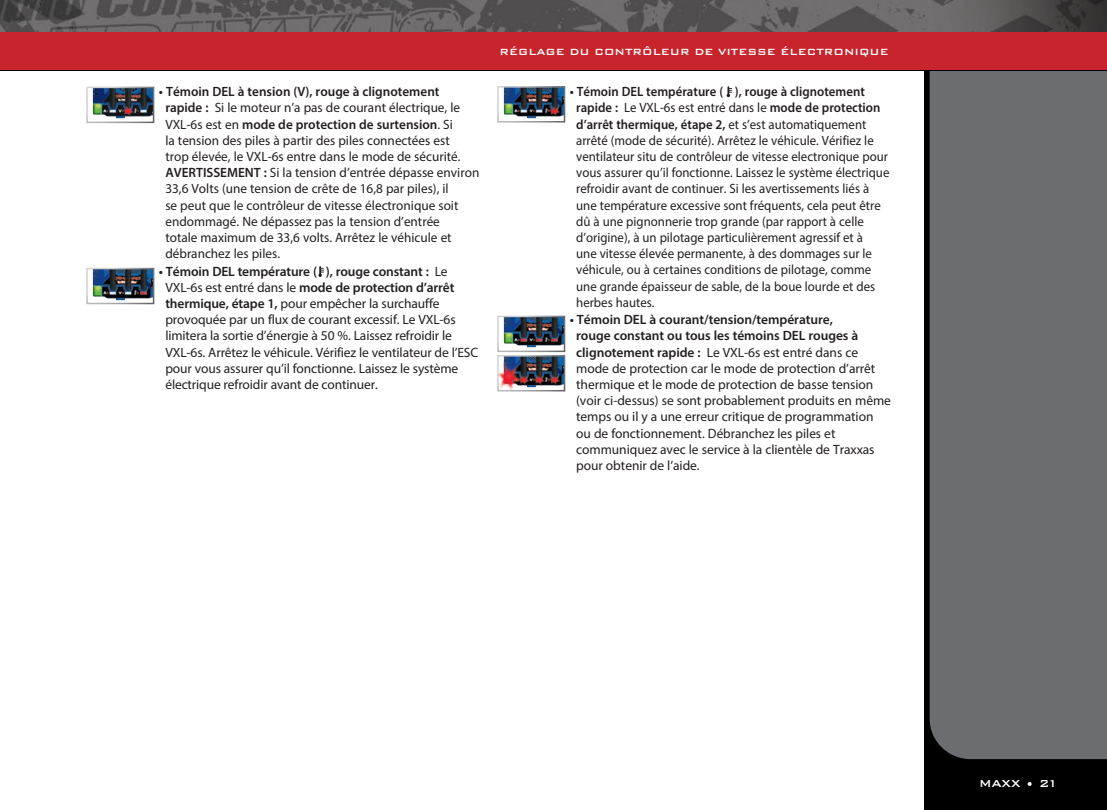
<style>
.page{position:relative;width:1107px;height:810px;background:#fff}
.page>*{position:absolute;margin:0;border:0;box-sizing:border-box;transform-origin:0 0}
.t1{font:13.5px/16.2px "Myriad Pro";color:#231f20}
.t2{font:13.5px/16.2px "Myriad Pro";color:#231f20;scale:.95 1}
.t3{font:500 13.5px "Bank Gothic BT";letter-spacing:-.03em;color:#fff}
.t4{font:900 expanded 12.15px "Helvetica Neue LT Std";color:#231f20}
.t5{font:500 12px "Bank Gothic BT";color:#fff}
.s1{font-weight:600}
</style>
<div class="page">
<div style="left:924px;top:13px;width:183px;height:797px;background:#000"></div>
<div style="left:930px;top:71px;width:177px;height:688px;background:#6c6d70"></div>
<img style="left:0;top:0;width:1107px;height:32px">
<div style="left:0;top:32px;width:1107px;height:38px;background:#c8242b"></div>
<img style="left:92px;top:90px;width:59px;height:29px">
<div style="left:86px;top:87px;width:68px;height:36px;border:2px solid #fff"></div>
<img style="left:92px;top:271px;width:59px;height:30px">
<div style="left:86px;top:268px;width:68px;height:36px;border:2px solid #fff"></div>
<img style="left:503px;top:89px;width:59px;height:30px">
<div style="left:497px;top:86px;width:68px;height:37px;border:2px solid #fff"></div>
<img style="left:503px;top:319px;width:59px;height:29px">
<div style="left:497px;top:316px;width:68px;height:36px;border:2px solid #fff"></div>
<img style="left:500px;top:358px;width:62px;height:30px">
<div style="left:497px;top:355px;width:68px;height:36px;border:2px solid #fff"></div>
<svg style="left:318px;top:266px;width:6px;height:11px"></svg>
<svg style="left:727px;top:86px;width:5px;height:11px"></svg>
<p class="t1" style="left:165px;top:83px;width:315px;text-indent:-6px"><span class="s1">• Témoin DEL à tension (V), rouge à clignotement rapide :</span> Si le moteur n’a pas de courant électrique, le VXL-6s est en <span class="s1">mode de protection de surtension</span>. Si<br>la tension des piles à partir des piles connectées est<br>trop élevée, le VXL-6s entre dans le mode de sécurité.<br><span class="s1">AVERTISSEMENT :</span> Si la tension d’entrée dépasse environ 33,6 Volts (une tension de crête de 16,8 par piles), il<br>se peut que le contrôleur de vitesse électronique soit endommagé. Ne dépassez pas la tension d’entrée<br>totale maximum de 33,6 volts. Arrêtez le véhicule et débranchez les piles.</p>
<p class="t1" style="left:165px;top:263px;width:314px;text-indent:-6px"><span class="s1">• Témoin DEL température ( ), rouge constant :</span> Le VXL-6s est entré dans le <span class="s1">mode de protection d’arrêt thermique, étape 1,</span> pour empêcher la surchauffe provoquée par un flux de courant excessif. Le VXL-6s limitera la sortie d’énergie à 50 %. Laissez refroidir le VXL-6s. Arrêtez le véhicule. Vérifiez le ventilateur de l’ESC pour vous assurer qu’il fonctionne. Laissez le système électrique refroidir avant de continuer.</p>
<p class="t4" style="left:281px;top:263px;width:30px">A V</p>
<p class="t5" style="left:500px;top:46px;width:391px">RÉGLAGE DU CONTRÔLEUR DE VITESSE ÉLECTRONIQUE</p>
<p class="t4" style="left:689px;top:83px;width:30px">A V</p>
<p class="t2" style="left:576px;top:83px;width:331px;text-indent:-6px"><span class="s1">• Témoin DEL température ( ), rouge à clignotement rapide :</span> Le VXL-6s est entré dans le <span class="s1">mode de protection d’arrêt thermique, étape 2,</span> et s’est automatiquement arrêté (mode de sécurité). Arrêtez le véhicule. Vérifiez le ventilateur situ de contrôleur de vitesse electronique pour vous assurer qu’il fonctionne. Laissez le système électrique refroidir avant de continuer. Si les avertissements liés à une température excessive sont fréquents, cela peut être dû à une pignonnerie trop grande (par rapport à celle d’origine), à un pilotage particulièrement agressif et à<br>une vitesse élevée permanente, à des dommages sur le véhicule, ou à certaines conditions de pilotage, comme une grande épaisseur de sable, de la boue lourde et des herbes hautes.</p>
<p class="t1" style="left:576px;top:311px;width:316px;text-indent:-6px"><span class="s1">• Témoin DEL à courant/tension/température,<br>rouge constant ou tous les témoins DEL rouges à clignotement rapide :</span> Le VXL-6s est entré dans ce mode de protection car le mode de protection d’arrêt thermique et le mode de protection de basse tension (voir ci-dessus) se sont probablement produits en même temps ou il y a une erreur critique de programmation ou de fonctionnement. Débranchez les piles et communiquez avec le service à la clientèle de Traxxas pour obtenir de l’aide.</p>
<p class="t3" style="left:979px;top:776px;width:80px">MAXX • 21</p>
</div>
